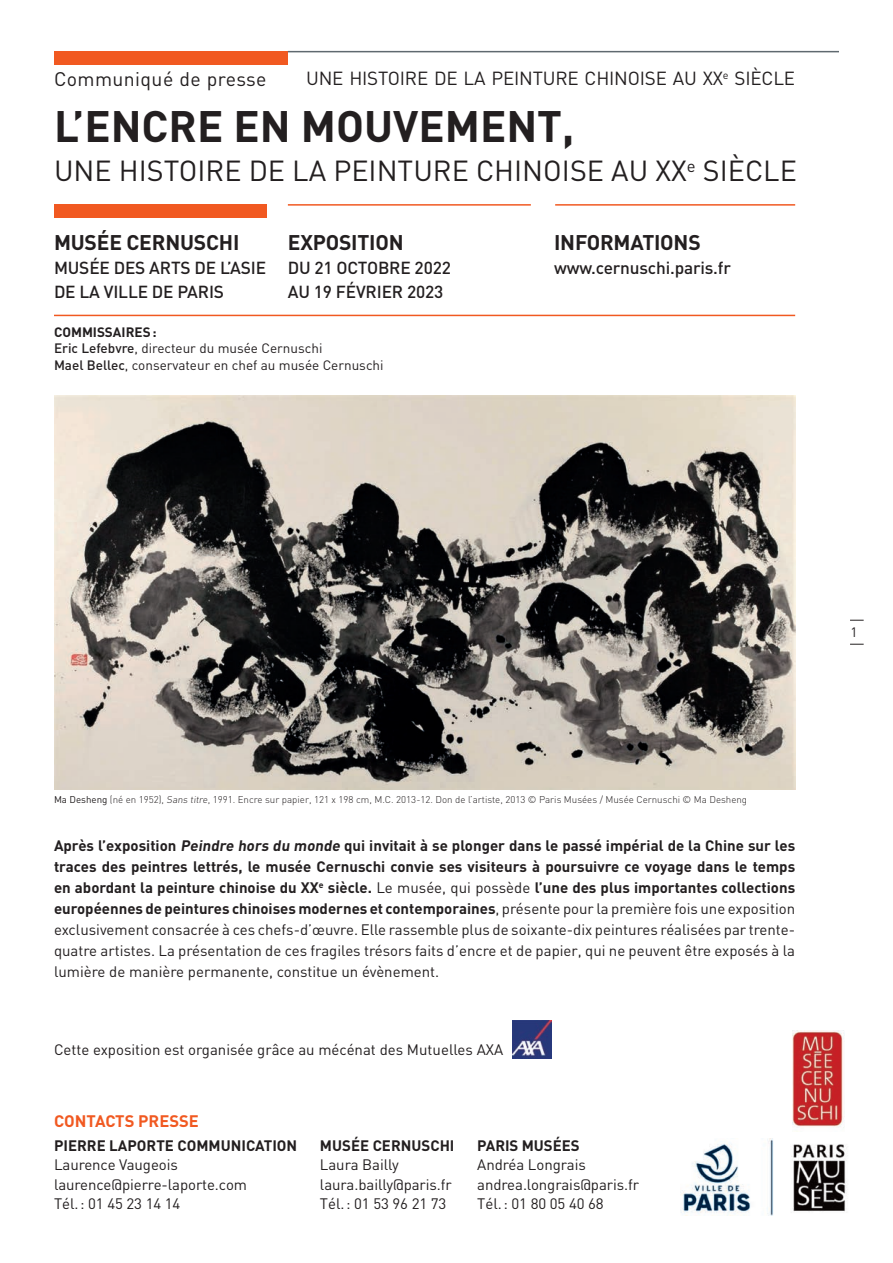
<style>
.page{position:relative;width:893px;height:1263px;background:#fff}
.page>*{position:absolute;margin:0;border:0;box-sizing:border-box;transform-origin:0 0}
.t1{font:700 43.5px "DIN";color:#231f20}
.t2{font:28.65px "DIN";color:#231f20}
.t3{font:700 21px "DIN";letter-spacing:-.01em;color:#231f20}
.t4{font:19.5px "DIN";letter-spacing:.02em;color:#231f20}
.t5{font:18.75px "DIN";letter-spacing:-.01em;color:#231f20}
.t6{font:500 17.25px/24px "DIN";letter-spacing:-.01em;color:#231f20}
.t7{font:700 16.5px "DIN";color:#f15921}
.t8{font:700 15px/21px "DIN";color:#231f20;text-align:justify}
.t9{font:15px/19.5px "DIN";letter-spacing:-.005em;color:#231f20}
.t10{font:13.5px/16.5px "DIN";color:#231f20}
.t11{font:300 9.75px "DIN";color:#231f20}
.s1{font-weight:700}
.s2{font-weight:500}
.s3{font-weight:400}
</style>
<div class="page">
<div style="left:54px;top:51px;width:234px;height:14px;background:#f15921"></div>
<svg style="left:850px;top:620px;width:14px;height:1px"></svg>
<svg style="left:850px;top:644px;width:14px;height:1px"></svg>
<img style="left:792px;top:1030px;width:52px;height:98px">
<img style="left:680px;top:1138px;width:167px;height:77px">
<img style="left:54px;top:395px;width:741px;height:395px">
<hr style="left:288px;top:51px;width:551px;height:1px;background:#5f696f">
<hr style="left:288px;top:204px;width:243px;height:2px;background:#f15921">
<hr style="left:555px;top:204px;width:240px;height:2px;background:#f15921">
<div style="left:54px;top:204px;width:213px;height:14px;background:#f15921"></div>
<hr style="left:54px;top:315px;width:741px;height:1px;background:#f15921">
<img style="left:513px;top:1020px;width:38px;height:39px">
<h3 class="t4" style="left:54px;top:67px;width:214px">Communiqué de presse</h3>
<p class="t5" style="left:306px;top:67px;width:490px">UNE HISTOIRE DE LA PEINTURE CHINOISE AU XX<sup>e</sup> SIÈCLE</p>
<h1 class="t1" style="left:54px;top:98px;width:522px">L’ENCRE EN MOUVEMENT,</h1>
<h2 class="t2" style="left:54px;top:153px;width:744px">UNE HISTOIRE DE LA PEINTURE CHINOISE AU XX<sup>e</sup> SIÈCLE</h2>
<h3 class="t3" style="left:54px;top:229px;width:187px">MUSÉE CERNUSCHI</h3>
<p class="t6" style="left:54px;top:255px;width:214px">MUSÉE DES ARTS DE L’ASIE<br>DE LA VILLE DE PARIS</p>
<h3 class="t3" style="left:288px;top:229px;width:117px">EXPOSITION</h3>
<p class="t6" style="left:288px;top:255px;width:165px">DU 21 OCTOBRE 2022<br>AU 19 FÉVRIER 2023</p>
<p class="t10" style="left:54px;top:323px;width:331px"><span class="s1">COMMISSAIRES :<br></span><span class="s2">Eric Lefebvre</span>, directeur du musée Cernuschi<br><span class="s2">Mael Bellec</span>, conservateur en chef au musée Cernuschi</p>
<h3 class="t3" style="left:554px;top:229px;width:148px">INFORMATIONS</h3>
<p class="t6" style="left:554px;top:255px;width:178px">www.cernuschi.paris.fr</p>
<p class="t10" style="left:850px;top:624px;width:9px">1</p>
<p class="t11" style="left:54px;top:793px;width:695px"><span class="s3">Ma Desheng</span> (né en 1952), Sans titre, 1991. Encre sur papier, 121 x 198 cm, M.C. 2013-12. Don de l’artiste, 2013 © Paris Musées / Musée Cernuschi © Ma Desheng</p>
<p class="t8" style="left:54px;top:834px;width:743px">Après l’exposition Peindre hors du monde qui invitait à se plonger dans le passé impérial de la Chine sur les traces des peintres lettrés, le musée Cernuschi convie ses visiteurs à poursuivre ce voyage dans le temps en abordant la peinture chinoise du XX<sup>e</sup> siècle. <span class="s3">Le musée, qui possède</span> l’une des plus importantes collections européennes de peintures chinoises modernes et contemporaines<span class="s3">, présente pour la première fois une exposition exclusivement consacrée à ces chefs-d’œuvre. Elle rassemble plus de soixante-dix peintures réalisées par trente&shy;quatre artistes. La présentation de ces fragiles trésors faits d’encre et de papier, qui ne peuvent être exposés à la lumière de manière permanente, constitue un évènement.</span></p>
<p class="t9" style="left:54px;top:1040px;width:451px">Cette exposition est organisée grâce au mécénat des Mutuelles AXA</p>
<p class="t7" style="left:54px;top:1110px;width:146px">CONTACTS PRESSE</p>
<p class="t8" style="left:54px;top:1134px;width:245px">PIERRE LAPORTE COMMUNICATION</p>
<p class="t9" style="left:54px;top:1155px;width:195px">Laurence Vaugeois laurence@pierre-laporte.com<br>Tél. : 01 45 23 14 14</p>
<p class="t8" style="left:320px;top:1134px;width:136px">MUSÉE CERNUSCHI</p>
<p class="t9" style="left:320px;top:1155px;width:133px">Laura Bailly laura.bailly@paris.fr<br>Tél. : 01 53 96 21 73</p>
<p class="t8" style="left:477px;top:1134px;width:104px">PARIS MUSÉES</p>
<p class="t9" style="left:477px;top:1155px;width:163px">Andréa Longrais andrea.longrais@paris.fr<br>Tél. : 01 80 05 40 68</p>
</div>
